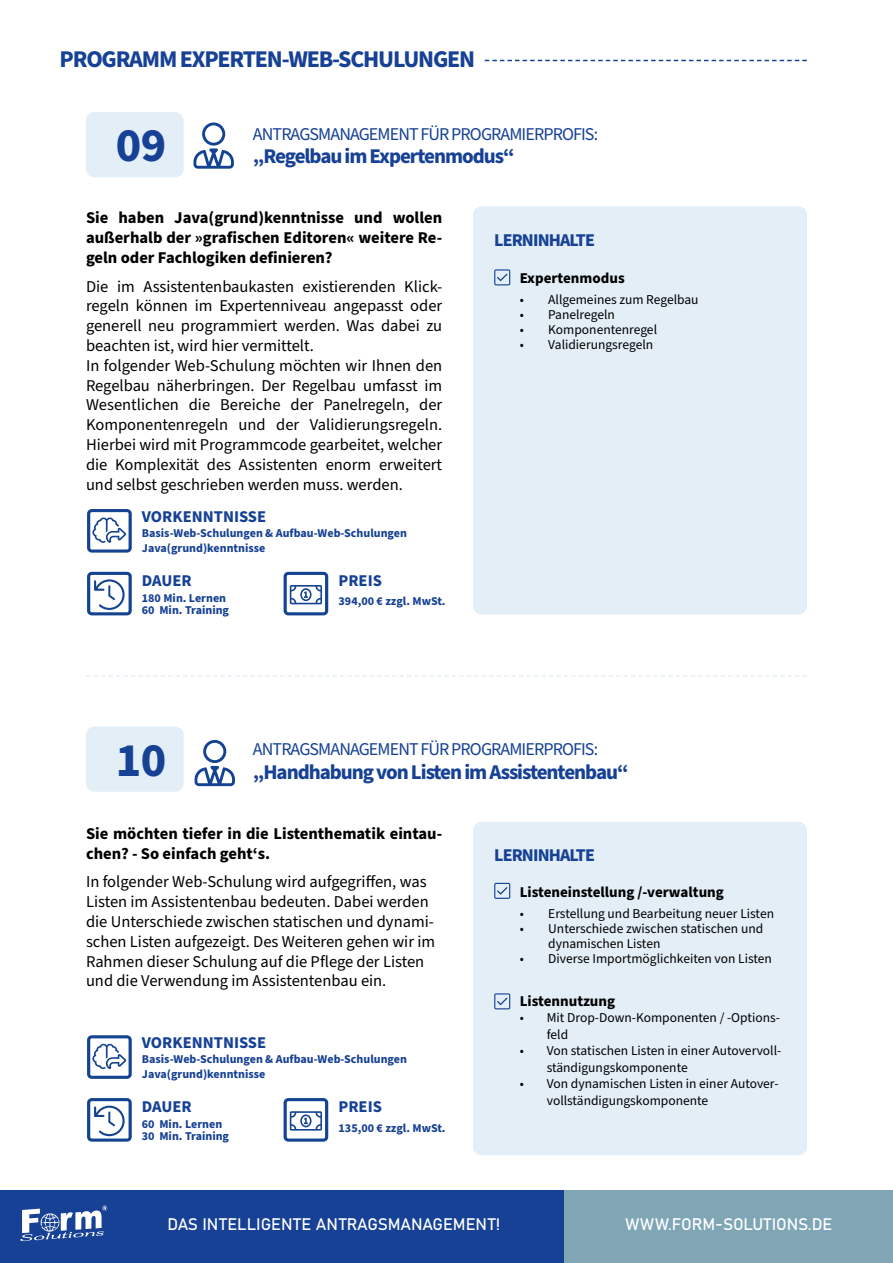
<style>
.page{position:relative;width:893px;height:1263px;background:#fff}
.page>*{position:absolute;margin:0;border:0;box-sizing:border-box;transform-origin:0 0}
.t1{font:700 48px "Source Sans Pro";color:#164194}
.t2{font:700 24px "Source Sans Pro";letter-spacing:-.05em;color:#164194}
.t3{font:700 21px "Source Sans Pro";letter-spacing:-.05em;color:#164194}
.t4{font:18px "Source Sans Pro";letter-spacing:-.05em;color:#164194}
.t5{font:700 18px "Source Sans Pro";letter-spacing:-.05em;color:#164194}
.t6{font:16.5px/19.8px "Source Sans Pro";color:#000}
.t7{font:700 16.5px/19.8px "Source Sans Pro";color:#000;text-align:justify}
.t8{font:16.5px "Bahnschrift";color:#fff}
.t9{font:700 16.5px "Source Sans Pro";color:#164194}
.t10{font:700 15px "Source Sans Pro";color:#000}
.t11{font:13.5px/16.5px "Source Sans Pro";color:#000}
.t12{font:700 12px/15px "Source Sans Pro";color:#164194}
</style>
<div class="page">
<div style="left:0;top:1191px;width:565px;height:72px;background:#164194"></div>
<div style="left:565px;top:1191px;width:328px;height:72px;background:#80a6b6"></div>
<svg style="left:20px;top:1205px;width:87px;height:36px"></svg>
<div style="left:473px;top:206px;width:334px;height:408px;background:#e3eef7;border-radius:9px"></div>
<div style="left:473px;top:822px;width:334px;height:333px;background:#e3eef7;border-radius:9px"></div>
<svg style="left:485px;top:60px;width:322px;height:1px"></svg>
<div style="left:86px;top:112px;width:98px;height:65px;background:#e3eef7;border-radius:9px"></div>
<svg style="left:87px;top:509px;width:45px;height:44px"></svg>
<svg style="left:87px;top:572px;width:45px;height:43px"></svg>
<svg style="left:284px;top:572px;width:44px;height:43px"></svg>
<svg style="left:494px;top:269px;width:16px;height:16px"></svg>
<div style="left:86px;top:726px;width:98px;height:66px;background:#e3eef7;border-radius:9px"></div>
<svg style="left:86px;top:675px;width:721px;height:2px"></svg>
<svg style="left:87px;top:1035px;width:45px;height:44px"></svg>
<svg style="left:87px;top:1098px;width:45px;height:44px"></svg>
<svg style="left:284px;top:1098px;width:44px;height:44px"></svg>
<svg style="left:494px;top:883px;width:16px;height:16px"></svg>
<svg style="left:494px;top:993px;width:16px;height:16px"></svg>
<svg style="left:193px;top:122px;width:41px;height:47px"></svg>
<svg style="left:195px;top:740px;width:40px;height:46px"></svg>
<h2 class="t2" style="left:60px;top:43px;width:417px">PROGRAMM EXPERTEN-WEB-SCHULUNGEN</h2>
<h1 class="t1" style="left:116px;top:113px;width:52px">09</h1>
<p class="t4" style="left:253px;top:122px;width:347px">ANTRAGSMANAGEMENT FÜR PROGRAMIERPROFIS:</p>
<p class="t3" style="left:253px;top:142px;width:263px">„Regelbau im Expertenmodus“</p>
<p class="t7" style="left:86px;top:208px;width:358px">Sie haben Java(grund)kenntnisse und wollen außerhalb der »grafischen Editoren« weitere Re&shy;geln oder Fachlogiken definieren?</p>
<p class="t6" style="left:86px;top:277px;width:358px">Die im Assistentenbaukasten existierenden Klick&shy;regeln können im Expertenniveau angepasst oder generell neu programmiert werden. Was dabei zu beachten ist, wird hier vermittelt.<br>In folgender Web-Schulung möchten wir Ihnen den Regelbau näherbringen. Der Regelbau umfasst im Wesentlichen die Bereiche der Panelregeln, der Komponentenregeln und der Validierungsregeln.<br>Hierbei wird mit Programmcode gearbeitet, welcher die Komplexität des Assistenten enorm erweitert und selbst geschrieben werden muss. werden.</p>
<p class="t9" style="left:142px;top:505px;width:126px">VORKENNTNISSE</p>
<p class="t12" style="left:142px;top:525px;width:267px">Basis-Web-Schulungen &amp; Aufbau-Web-Schulungen<br>Java(grund)kenntnisse</p>
<p class="t9" style="left:142px;top:569px;width:51px">DAUER</p>
<p class="t12" style="left:142px;top:592px;width:89px;line-height:12px">180 Min. Lernen<br>60 Min. Training</p>
<p class="t9" style="left:339px;top:569px;width:45px">PREIS</p>
<p class="t12" style="left:339px;top:594px;width:109px">394,00 € zzgl. MwSt.</p>
<p class="t5" style="left:494px;top:227px;width:102px">LERNINHALTE</p>
<p class="t10" style="left:520px;top:268px;width:107px">Expertenmodus</p>
<p class="t11" style="left:520px;top:292px;width:180px">• Allgemeines zum Regelbau</p>
<p class="t11" style="left:520px;top:307px;width:97px">• Panelregeln</p>
<p class="t11" style="left:520px;top:322px;width:139px">• Komponentenregel</p>
<p class="t11" style="left:520px;top:337px;width:135px">• Validierungsregeln</p>
<h1 class="t1" style="left:116px;top:727px;width:52px">10</h1>
<p class="t4" style="left:253px;top:737px;width:347px">ANTRAGSMANAGEMENT FÜR PROGRAMIERPROFIS:</p>
<p class="t3" style="left:253px;top:758px;width:377px">„Handhabung von Listen im Assistentenbau“</p>
<p class="t7" style="left:86px;top:824px;width:358px">Sie möchten tiefer in die Listenthematik eintau&shy;chen? - So einfach geht‘s.</p>
<p class="t6" style="left:86px;top:872px;width:351px">In folgender Web-Schulung wird aufgegriffen, was Listen im Assistentenbau bedeuten. Dabei werden die Unterschiede zwischen statischen und dynami&shy;schen Listen aufgezeigt. Des Weiteren gehen wir im Rahmen dieser Schulung auf die Pflege der Listen und die Verwendung im Assistentenbau ein.</p>
<p class="t9" style="left:142px;top:1031px;width:126px">VORKENNTNISSE</p>
<p class="t12" style="left:142px;top:1052px;width:267px">Basis-Web-Schulungen &amp; Aufbau-Web-Schulungen<br>Java(grund)kenntnisse</p>
<p class="t9" style="left:142px;top:1095px;width:51px">DAUER</p>
<p class="t12" style="left:142px;top:1119px;width:89px;line-height:12px">60 Min. Lernen<br>30 Min. Training</p>
<p class="t9" style="left:339px;top:1095px;width:45px">PREIS</p>
<p class="t12" style="left:339px;top:1120px;width:109px">135,00 € zzgl. MwSt.</p>
<p class="t5" style="left:494px;top:843px;width:102px">LERNINHALTE</p>
<p class="t10" style="left:520px;top:882px;width:206px">Listeneinstellung /-verwaltung</p>
<p class="t11" style="left:520px;top:906px;width:256px">• Erstellung und Bearbeitung neuer Listen</p>
<p class="t11" style="left:548px;top:922px;width:216px;line-height:15px;text-indent:-28px">• Unterschiede zwischen statischen und dynamischen Listen</p>
<p class="t11" style="left:520px;top:951px;width:254px">• Diverse Importmöglichkeiten von Listen</p>
<p class="t10" style="left:520px;top:991px;width:97px">Listennutzung</p>
<p class="t11" style="left:547px;top:1010px;width:235px;text-indent:-27px">• Mit Drop-Down-Komponenten / -Options&shy;feld</p>
<p class="t11" style="left:547px;top:1043px;width:236px;text-indent:-27px">• Von statischen Listen in einer Autovervoll&shy;ständigungskomponente</p>
<p class="t11" style="left:547px;top:1076px;width:233px;text-indent:-27px">• Von dynamischen Listen in einer Autover&shy;vollständigungskomponente</p>
<p class="t8" style="left:167px;top:1212px;width:334px">DAS INTELLIGENTE ANTRAGSMANAGEMENT!</p>
<p class="t8" style="left:625px;top:1212px;width:208px">WWW.FORM-SOLUTIONS.DE</p>
</div>
